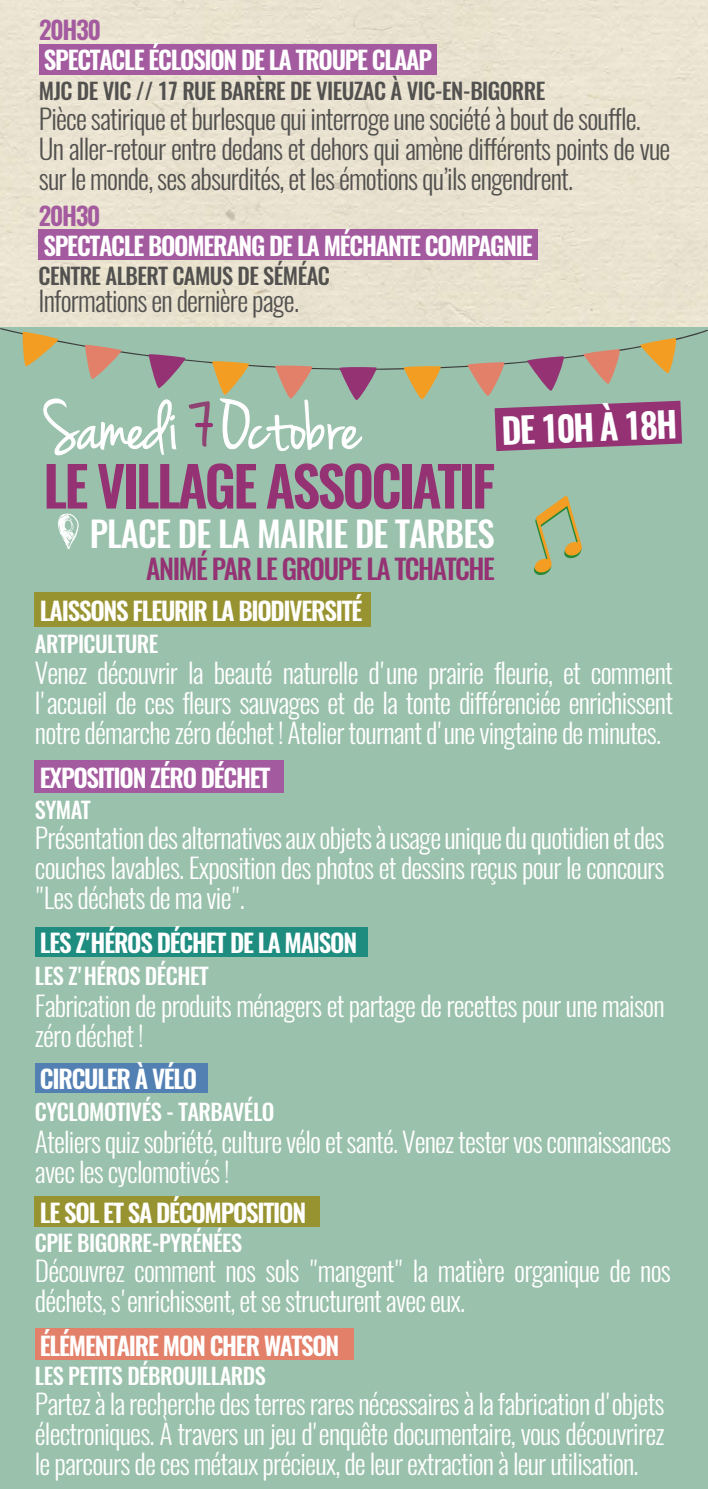
<style>
.page{position:relative;width:708px;height:1489px;background:#fff}
.page>*{position:absolute;margin:0;border:0;box-sizing:border-box;transform-origin:0 0}
.t1{font:75px "Jenna Sue";color:#fff}
.t2{font:600 55px "Oswald";letter-spacing:-.05em;color:#943273}
.t3{font:500 35px "Oswald";letter-spacing:-.025em;color:#fff}
.t4{font:600 35px "Oswald";color:#fff}
.t5{font:300 27.5px/30px "Oswald";letter-spacing:-.03em;color:#fff}
.t6{font:300 27.5px/30px "Oswald";letter-spacing:-.03em;color:#52514f}
.t7{font:500 27.5px "Oswald";letter-spacing:-.05em;color:#943273}
.t8{font:600 25px "Oswald";letter-spacing:-.05em;color:#fff}
.t9{font:600 25px "Oswald";letter-spacing:-.05em;color:#a45a9f}
.t10{font:500 22.5px "Oswald";letter-spacing:-.025em;color:#fff}
.t11{font:500 22.5px "Oswald";letter-spacing:-.025em;color:#52514f}
.s1{color:#8f4373}
</style>
<div class="page">
<div style="left:0;top:0;width:708px;height:327px;background:#e9e3d0"></div>
<div style="left:0;top:327px;width:708px;height:1161px;background:#9ac1ac"></div>
<div style="left:35px;top:1195px;width:285px;height:31px;background:#989331"></div>
<div style="left:35px;top:927px;width:332px;height:30px;background:#1e8c7f"></div>
<div style="left:35px;top:1327px;width:318px;height:32px;background:#e38069"></div>
<div style="left:35px;top:1063px;width:172px;height:30px;background:#5280b3"></div>
<div style="left:35px;top:592px;width:336px;height:35px;background:#989331"></div>
<div style="left:39px;top:44px;width:397px;height:31px;background:#a45a9f"></div>
<div style="left:35px;top:760px;width:249px;height:32px;background:#a45a9f"></div>
<div style="left:39px;top:229px;width:499px;height:31px;background:#a45a9f"></div>
<svg style="left:0;top:328px;width:708px;height:247px"></svg>
<hr style="left:197px;top:423px;width:14px;height:4px;background:#943273">
<p class="t9" style="left:39px;top:13px;width:63px">20H30</p>
<p class="t8" style="left:44px;top:43px;width:389px">SPECTACLE ÉCLOSION DE LA TROUPE CLAAP</p>
<p class="t11" style="left:39px;top:75px;width:508px">MJC DE VIC // 17 RUE BARÈRE DE VIEUZAC À VIC-EN-BIGORRE</p>
<p class="t6" style="left:39px;top:103px;width:633px">Pièce satirique et burlesque qui interroge une société à bout de souffle.<br>Un aller-retour entre dedans et dehors qui amène différents points de vue sur le monde, ses absurdités, et les émotions qu’ils engendrent.</p>
<p class="t9" style="left:39px;top:198px;width:63px">20H30</p>
<p class="t8" style="left:44px;top:228px;width:490px">SPECTACLE BOOMERANG DE LA MÉCHANTE COMPAGNIE</p>
<p class="t11" style="left:39px;top:260px;width:293px">CENTRE ALBERT CAMUS DE SÉMÉAC</p>
<p class="t6" style="left:39px;top:286px;width:262px">Informations en dernière page.</p>
<h1 class="t1" style="left:45px;top:383px;width:317px">Samedi <span class="s1">7</span> Octobre</h1>
<h2 class="t2" style="left:43px;top:448px;width:453px">LE VILLAGE ASSOCIATIF</h2>
<p class="t3" style="left:90px;top:509px;width:406px">PLACE DE LA MAIRIE DE TARBES</p>
<p class="t7" style="left:146px;top:549px;width:350px">ANIMÉ PAR LE GROUPE LA TCHATCHE</p>
<p class="t4" style="left:501px;top:406px;width:177px;rotate:-2deg">DE 10H À 18H</p>
<p class="t8" style="left:40px;top:593px;width:324px">LAISSONS FLEURIR LA BIODIVERSITÉ</p>
<p class="t10" style="left:35px;top:627px;width:125px">ARTPICULTURE</p>
<p class="t5" style="left:35px;top:658px;width:639px;text-align:justify">Venez découvrir la beauté naturelle d'une prairie fleurie, et comment l'accueil de ces fleurs sauvages et de la tonte différenciée enrichissent notre démarche zéro déchet ! Atelier tournant d'une vingtaine de minutes.</p>
<p class="t8" style="left:40px;top:760px;width:232px">EXPOSITION ZÉRO DÉCHET</p>
<p class="t10" style="left:35px;top:793px;width:57px">SYMAT</p>
<p class="t5" style="left:35px;top:823px;width:631px;text-align:justify">Présentation des alternatives aux objets à usage unique du quotidien et des couches lavables. Exposition des photos et dessins reçus pour le concours "Les déchets de ma vie".</p>
<p class="t8" style="left:40px;top:925px;width:319px">LES Z'HÉROS DÉCHET DE LA MAISON</p>
<p class="t10" style="left:35px;top:960px;width:175px">LES Z'HÉROS DÉCHET</p>
<p class="t5" style="left:35px;top:991px;width:631px">Fabrication de produits ménagers et partage de recettes pour une maison zéro déchet !</p>
<p class="t8" style="left:40px;top:1061px;width:159px">CIRCULER À VÉLO</p>
<p class="t10" style="left:35px;top:1096px;width:241px">CYCLOMOTIVÉS - TARBAVÉLO</p>
<p class="t5" style="left:35px;top:1126px;width:637px">Ateliers quiz sobriété, culture vélo et santé. Venez tester vos connaissances avec les cyclomotivés !</p>
<p class="t8" style="left:40px;top:1194px;width:268px">LE SOL ET SA DÉCOMPOSITION</p>
<p class="t10" style="left:35px;top:1227px;width:209px">CPIE BIGORRE-PYRÉNÉES</p>
<p class="t5" style="left:35px;top:1255px;width:637px">Découvrez comment nos sols "mangent" la matière organique de nos déchets, s'enrichissent, et se structurent avec eux.</p>
<p class="t8" style="left:40px;top:1328px;width:301px">ÉLÉMENTAIRE MON CHER WATSON</p>
<p class="t10" style="left:35px;top:1360px;width:232px">LES PETITS DÉBROUILLARDS</p>
<p class="t5" style="left:35px;top:1388px;width:631px;text-align:justify">Partez à la recherche des terres rares nécessaires à la fabrication d'objets électroniques. À travers un jeu d'enquête documentaire, vous découvrirez le parcours de ces métaux précieux, de leur extraction à leur utilisation.</p>
</div>
